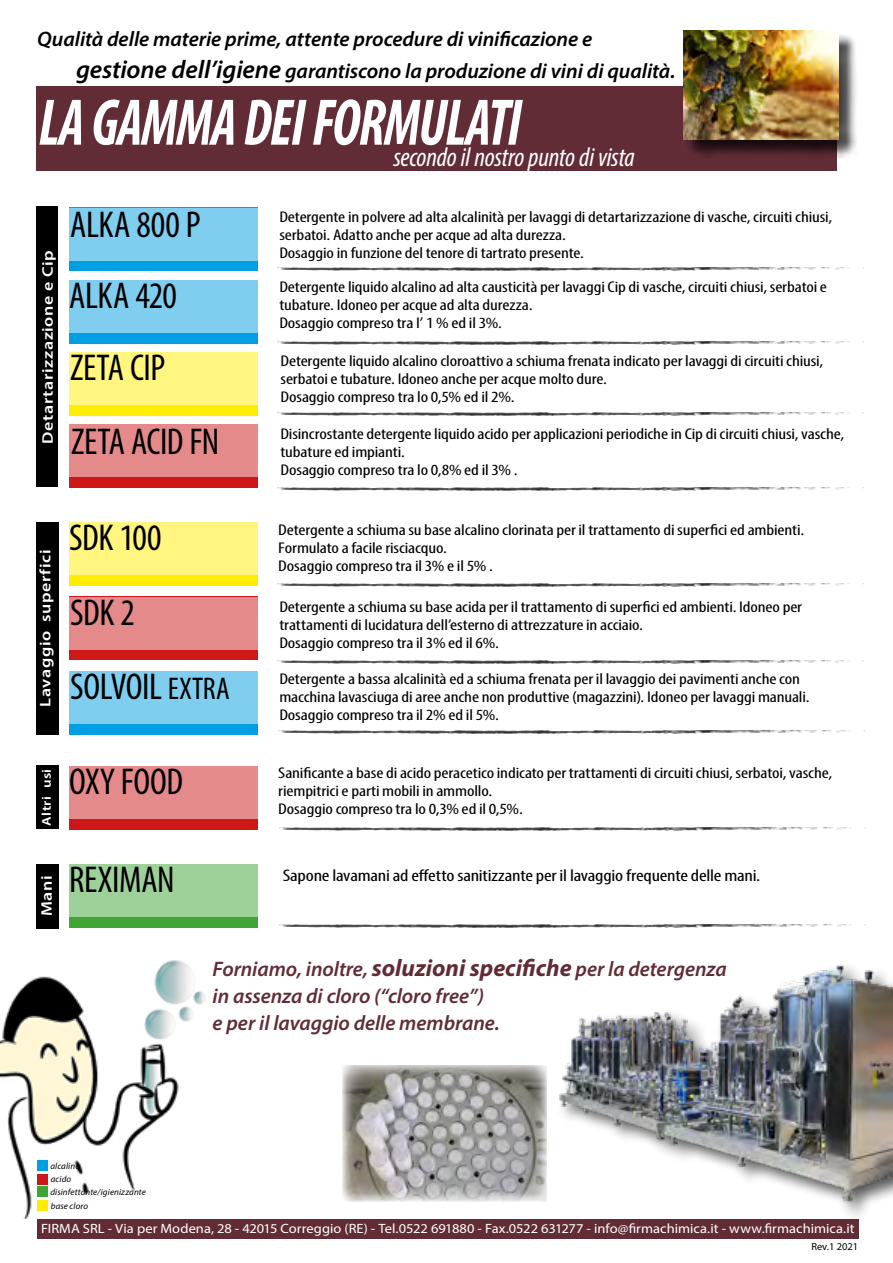
<style>
.page{position:relative;width:893px;height:1263px;background:#fff}
.page>*{position:absolute;margin:0;border:0;box-sizing:border-box;transform-origin:0 0}
.t1{font:italic 700 condensed 66.45px "Myriad Pro";letter-spacing:-.025em;color:#fff;scale:.87 1}
.t2{font:condensed 37.5px/72.4px "Myriad Pro";letter-spacing:-.01em;color:#000}
.t3{font:italic condensed 27px "Myriad Pro";letter-spacing:-.01em;color:#fff}
.t4{font:italic 600 21px/31.5px "Myriad Pro";letter-spacing:-.005em;color:#000}
.t5{font:italic 600 21px/27px "Myriad Pro";letter-spacing:-.005em;color:#612c36}
.t6{font:condensed 16.8px "Myriad Pro";letter-spacing:-.01em;color:#000;scale:1.25 1}
.t7{font:condensed 15.6px/18px "Myriad Pro";letter-spacing:-.01em;color:#000;scale:1.25 1}
.t8{font:600 15.3px "Myriad Pro";letter-spacing:.03em;color:#fff;scale:1.18 1}
.t9{font:13.5px "Myriad Pro";color:#fff;scale:1.07 1}
.t10{font:600 12.75px "Myriad Pro";letter-spacing:.035em;color:#fff;scale:1.18 1}
.t11{font:10.5px "Myriad Pro";color:#000}
.t12{font:italic 9px/12.9px "Myriad Pro";letter-spacing:.015em;color:#000}
.s1{font-size:25.5px}
.s2{font-size:31.5px}
.s3{font-weight:700;font-size:24px}
</style>
<div class="page">
<img style="left:0;top:960px;width:205px;height:259px">
<div style="left:53px;top:1143px;width:21px;height:57px;background:#fff"></div>
<div style="left:37px;top:1219px;width:821px;height:19px;background:#612c36"></div>
<div style="left:36px;top:86px;width:801px;height:85px;background:#612c36"></div>
<div style="left:36px;top:207px;width:22px;height:280px;background:#000"></div>
<div style="left:36px;top:522px;width:23px;height:212px;background:#000"></div>
<div style="left:36px;top:765px;width:22px;height:64px;background:#000"></div>
<div style="left:36px;top:864px;width:22px;height:65px;background:#000"></div>
<div style="left:69px;top:208px;width:188px;height:63px;background:#009fe3"></div>
<div style="left:69px;top:208px;width:188px;height:52px;background:#7fcef0"></div>
<div style="left:69px;top:280px;width:188px;height:63px;background:#009fe3"></div>
<div style="left:69px;top:279px;width:188px;height:54px;background:#7fcef0"></div>
<div style="left:69px;top:352px;width:188px;height:63px;background:#ffed00"></div>
<div style="left:69px;top:352px;width:188px;height:53px;background:#fff57f"></div>
<div style="left:69px;top:424px;width:188px;height:64px;background:#cd1719"></div>
<div style="left:69px;top:424px;width:188px;height:53px;background:#e58a8b"></div>
<div style="left:69px;top:522px;width:188px;height:63px;background:#ffed00"></div>
<div style="left:69px;top:522px;width:188px;height:52px;background:#fff57f"></div>
<div style="left:69px;top:597px;width:188px;height:63px;background:#cd1719"></div>
<div style="left:69px;top:597px;width:188px;height:52px;background:#e58a8b"></div>
<div style="left:69px;top:671px;width:188px;height:63px;background:#009fe3"></div>
<div style="left:69px;top:670px;width:188px;height:54px;background:#7fcef0"></div>
<div style="left:69px;top:766px;width:188px;height:63px;background:#cd1719"></div>
<div style="left:69px;top:766px;width:188px;height:53px;background:#e58a8b"></div>
<div style="left:69px;top:864px;width:188px;height:64px;background:#3fa535"></div>
<div style="left:69px;top:864px;width:188px;height:53px;background:#9ed199"></div>
<img style="left:277px;top:267px;width:586px;height:3px">
<img style="left:277px;top:342px;width:567px;height:3px">
<img style="left:277px;top:412px;width:586px;height:3px">
<img style="left:277px;top:487px;width:586px;height:3px">
<img style="left:277px;top:583px;width:586px;height:3px">
<img style="left:277px;top:660px;width:586px;height:3px">
<img style="left:278px;top:730px;width:586px;height:3px">
<img style="left:280px;top:827px;width:585px;height:3px">
<img style="left:280px;top:924px;width:585px;height:3px">
<div style="left:686px;top:34px;width:171px;height:124px;background:#000;opacity:.75"></div>
<img style="left:684px;top:31px;width:154px;height:108px">
<div style="left:37px;top:1160px;width:11px;height:10px;background:#009fe3"></div>
<div style="left:37px;top:1174px;width:11px;height:10px;background:#cd1719"></div>
<div style="left:37px;top:1187px;width:11px;height:10px;background:#3fa535"></div>
<div style="left:37px;top:1200px;width:11px;height:11px;background:#ffed00"></div>
<div style="left:556px;top:960px;width:337px;height:261px;background:#000;opacity:.65"></div>
<img style="left:559px;top:963px;width:334px;height:240px">
<img style="left:342px;top:1065px;width:204px;height:136px">
<h3 class="t4" style="left:76px;top:23px;width:601px;text-indent:-39px">Qualità delle materie prime, attente procedure di vinificazione e <span class="s1">gestione dell’igiene</span> garantiscono la produzione di vini di qualità.</h3>
<h1 class="t1" style="left:39px;top:81px;width:556px">LA GAMMA DEI FORMULATI</h1>
<p class="t8" style="left:38px;top:444px;width:166px;rotate:-90deg">Detartarizzazione e Cip</p>
<h2 class="t2" style="left:69px;top:188px;width:152px">ALKA 800 P<br>ALKA 420<br>ZETA CIP<br>ZETA ACID FN</h2>
<h3 class="t3" style="left:393px;top:141px;width:243px">secondo il nostro punto di vista</h3>
<p class="t7" style="left:279px;top:208px;width:444px">Detergente in polvere ad alta alcalinità per lavaggi di detartarizzazione di vasche, circuiti chiusi, serbatoi. Adatto anche per acque ad alta durezza.<br>Dosaggio in funzione del tenore di tartrato presente.</p>
<p class="t7" style="left:279px;top:277px;width:440px">Detergente liquido alcalino ad alta causticità per lavaggi Cip di vasche, circuiti chiusi, serbatoi e tubature. Idoneo per acque ad alta durezza.<br>Dosaggio compreso tra I’ 1 % ed il 3%.</p>
<p class="t7" style="left:280px;top:352px;width:436px">Detergente liquido alcalino cloroattivo a schiuma frenata indicato per lavaggi di circuiti chiusi, serbatoi e tubature. Idoneo anche per acque molto dure.<br>Dosaggio compreso tra lo 0,5% ed il 2%.</p>
<p class="t7" style="left:280px;top:425px;width:453px">Disincrostante detergente liquido acido per applicazioni periodiche in Cip di circuiti chiusi, vasche, tubature ed impianti.<br>Dosaggio compreso tra lo 0,8% ed il 3% .</p>
<p class="t8" style="left:36px;top:707px;width:134px;rotate:-90deg">Lavaggio superfici</p>
<h2 class="t2" style="left:69px;top:499px;width:162px;line-height:74.7px">SDK 100<br>SDK 2<br>SOLVOIL <span class="s2">EXTRA</span></h2>
<p class="t7" style="left:278px;top:521px;width:422px">Detergente a schiuma su base alcalino clorinata per il trattamento di superfici ed ambienti.<br>Formulato a facile risciacquo.<br>Dosaggio compreso tra il 3% e il 5% .</p>
<p class="t7" style="left:279px;top:598px;width:420px">Detergente a schiuma su base acida per il trattamento di superfici ed ambienti. Idoneo per trattamenti di lucidatura dell’esterno di attrezzature in acciaio.<br>Dosaggio compreso tra il 3% ed il 6%.</p>
<p class="t7" style="left:279px;top:670px;width:426px">Detergente a bassa alcalinità ed a schiuma frenata per il lavaggio dei pavimenti anche con macchina lavasciuga di aree anche non produttive (magazzini). Idoneo per lavaggi manuali.<br>Dosaggio compreso tra il 2% ed il 5%.</p>
<p class="t10" style="left:38px;top:826px;width:50px;rotate:-90deg">Altri usi</p>
<p class="t8" style="left:37px;top:916px;width:36px;rotate:-90deg">Mani</p>
<h2 class="t2" style="left:69px;top:745px;width:116px">OXY FOOD</h2>
<h2 class="t2" style="left:69px;top:843px;width:107px">REXIMAN</h2>
<p class="t7" style="left:278px;top:764px;width:445px">Sanificante a base di acido peracetico indicato per trattamenti di circuiti chiusi, serbatoi, vasche, riempitrici e parti mobili in ammollo.<br>Dosaggio compreso tra lo 0,3% ed il 0,5%.</p>
<p class="t6" style="left:283px;top:865px;width:383px">Sapone lavamani ad effetto sanitizzante per il lavaggio frequente delle mani.</p>
<h3 class="t5" style="left:213px;top:955px;width:516px">Forniamo, inoltre, <span class="s3">soluzioni specifiche</span> per la detergenza in assenza di cloro (“cloro free”)<br>e per il lavaggio delle membrane.</h3>
<p class="t12" style="left:50px;top:1159px;width:97px">alcalino<br>acido disinfettante/igienizzante</p>
<p class="t12" style="left:51px;top:1200px;width:39px">base cloro</p>
<p class="t9" style="left:41px;top:1220px;width:762px">FIRMA SRL - Via per Modena, 28 - 42015 Correggio (RE) - Tel.0522 691880 - Fax.0522 631277 - info@firmachimica.it - www.firmachimica.it</p>
<p class="t11" style="left:811px;top:1240px;width:48px">Rev.1 2021</p>
</div>
